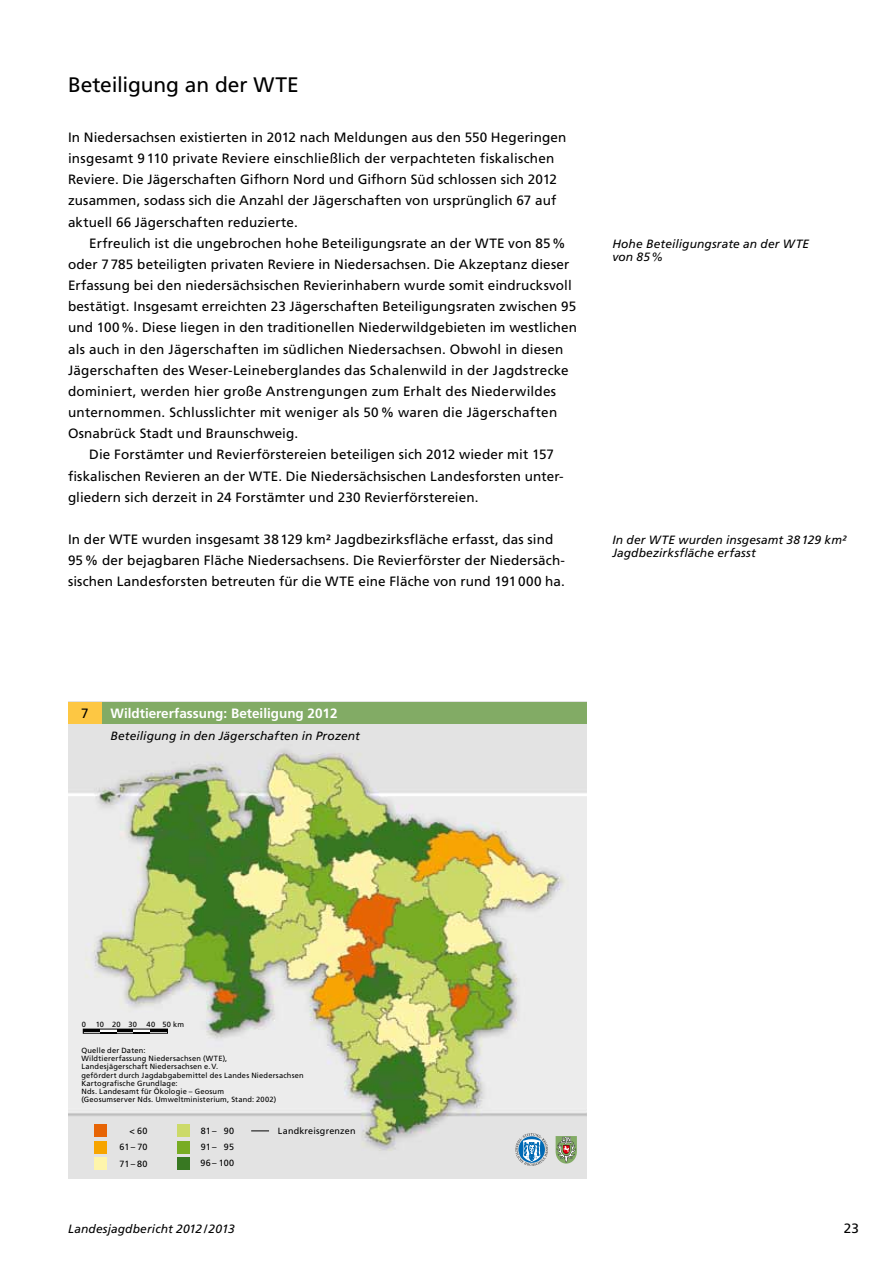
<style>
.page{position:relative;width:893px;height:1263px;background:#fff}
.page>*{position:absolute;margin:0;border:0;box-sizing:border-box;transform-origin:0 0}
.t1{font:21px "Frutiger";letter-spacing:-.01em;color:#000}
.t2{font:13.5px/21.1px "Frutiger";letter-spacing:.01em;color:#000}
.t3{font:700 13.5px "Frutiger";color:#fff}
.t4{font:italic 12px/12.8px "Frutiger";letter-spacing:.01em;color:#000}
.t5{font:9px/16.2px "Frutiger";letter-spacing:.02em;color:#000;text-align:justify}
.t6{font:7.5px/8.2px "Frutiger";letter-spacing:.025em;color:#000}
</style>
<div class="page">
<img style="left:68px;top:723px;width:519px;height:455px">
<svg style="left:556px;top:1136px;width:21px;height:27px"></svg>
<div style="left:68px;top:702px;width:34px;height:21px;background:#fdc743"></div>
<div style="left:102px;top:702px;width:485px;height:21px;background:#82ab65"></div>
<div style="left:94px;top:1124px;width:13px;height:13px;background:#e76405"></div>
<svg style="left:83px;top:1029px;width:85px;height:5px"></svg>
<div style="left:94px;top:1141px;width:13px;height:12px;background:#f7a500"></div>
<div style="left:94px;top:1157px;width:13px;height:13px;background:#fef5ab"></div>
<div style="left:177px;top:1124px;width:13px;height:13px;background:#ccda69"></div>
<div style="left:177px;top:1141px;width:13px;height:12px;background:#78ac23"></div>
<svg style="left:251px;top:1130px;width:18px;height:1px"></svg>
<div style="left:177px;top:1157px;width:13px;height:13px;background:#387822"></div>
<svg style="left:515px;top:1133px;width:33px;height:33px"></svg>
<h1 class="t1" style="left:68px;top:72px;width:232px">Beteiligung an der WTE</h1>
<p class="t2" style="left:68px;top:127px;width:500px">In Niedersachsen existierten in 2012 nach Meldungen aus den 550 Hegeringen insgesamt 9 110 private Reviere einschließlich der verpachteten fiskalischen Reviere. Die Jägerschaften Gifhorn Nord und Gifhorn Süd schlossen sich 2012 zusammen, sodass sich die Anzahl der Jägerschaften von ursprünglich 67 auf aktuell 66 Jägerschaften reduzierte.</p>
<p class="t2" style="left:89px;top:232px;width:478px">Erfreulich ist die ungebrochen hohe Beteiligungsrate an der WTE von 85%</p>
<p class="t2" style="left:68px;top:254px;width:503px">oder 7785 beteiligten privaten Reviere in Niedersachsen. Die Akzeptanz dieser</p>
<p class="t2" style="left:68px;top:275px;width:505px">Erfassung bei den niedersächsischen Revierinhabern wurde somit eindrucksvoll</p>
<p class="t2" style="left:68px;top:296px;width:510px">bestätigt. Insgesamt erreichten 23 Jägerschaften Beteiligungsraten zwischen 95</p>
<p class="t2" style="left:68px;top:317px;width:511px">und 100%. Diese liegen in den traditionellen Niederwildgebieten im westlichen</p>
<p class="t2" style="left:68px;top:338px;width:497px">als auch in den Jägerschaften im südlichen Niedersachsen. Obwohl in diesen</p>
<p class="t2" style="left:68px;top:359px;width:502px">Jägerschaften des Weser-Leineberglandes das Schalenwild in der Jagdstrecke</p>
<p class="t2" style="left:68px;top:380px;width:490px">dominiert, werden hier große Anstrengungen zum Erhalt des Niederwildes</p>
<p class="t2" style="left:68px;top:402px;width:491px">unternommen. Schlusslichter mit weniger als 50% waren die Jägerschaften</p>
<p class="t2" style="left:68px;top:423px;width:229px">Osnabrück Stadt und Braunschweig.</p>
<p class="t2" style="left:89px;top:444px;width:466px">Die Forstämter und Revierförstereien beteiligen sich 2012 wieder mit 157</p>
<p class="t2" style="left:68px;top:465px;width:497px">fiskalischen Revieren an der WTE. Die Niedersächsischen Landesforsten unter-</p>
<p class="t2" style="left:68px;top:486px;width:410px">gliedern sich derzeit in 24 Forstämter und 230 Revierförstereien.</p>
<p class="t2" style="left:68px;top:529px;width:499px">In der WTE wurden insgesamt 38129 km² Jagdbezirksfläche erfasst, das sind<br>95% der bejagbaren Fläche Niedersachsens. Die Revierförster der Niedersäch&shy;sischen Landesforsten betreuten für die WTE eine Fläche von rund 191000 ha.</p>
<p class="t4" style="left:612px;top:237px;width:198px">Hohe Beteiligungsrate an der WTE von 85%</p>
<p class="t4" style="left:612px;top:533px;width:236px">In der WTE wurden insgesamt 38129 km²<br>Jagdbezirksfläche erfasst</p>
<p class="t2" style="left:81px;top:702px;width:9px">7</p>
<p class="t3" style="left:111px;top:705px;width:229px">Wildtiererfassung: Beteiligung 2012</p>
<p class="t4" style="left:111px;top:730px;width:251px">Beteiligung in den Jägerschaften in Prozent</p>
<p class="t6" style="left:82px;top:1020px;width:6px">0</p>
<p class="t6" style="left:96px;top:1020px;width:90px">10 20 30 40 50 km</p>
<p class="t6" style="left:81px;top:1046px;width:224px">Quelle der Daten:<br>Wildtiererfassung Niedersachsen (WTE),<br>Landesjägerschaft Niedersachsen e. V.<br>gefördert durch Jagdabgabemittel des Landes Niedersachsen Kartografische Grundlage:<br>Nds. Landesamt für Ökologie – Geosum<br>(Geosumserver Nds. Umweltministerium, Stand: 2002)</p>
<p class="t5" style="left:278px;top:1123px;width:79px">Landkreisgrenzen</p>
<p class="t5" style="left:200px;top:1123px;width:35px">81– 90<br>91– 95<br>96 – 100</p>
<p class="t5" style="left:119px;top:1123px;width:30px;text-indent:10px">&lt; 60<br>61– 70<br>71–80</p>
<p class="t4" style="left:68px;top:1222px;width:168px">Landesjagdbericht 2012/2013</p>
<p class="t2" style="left:844px;top:1218px;width:17px">23</p>
</div>
